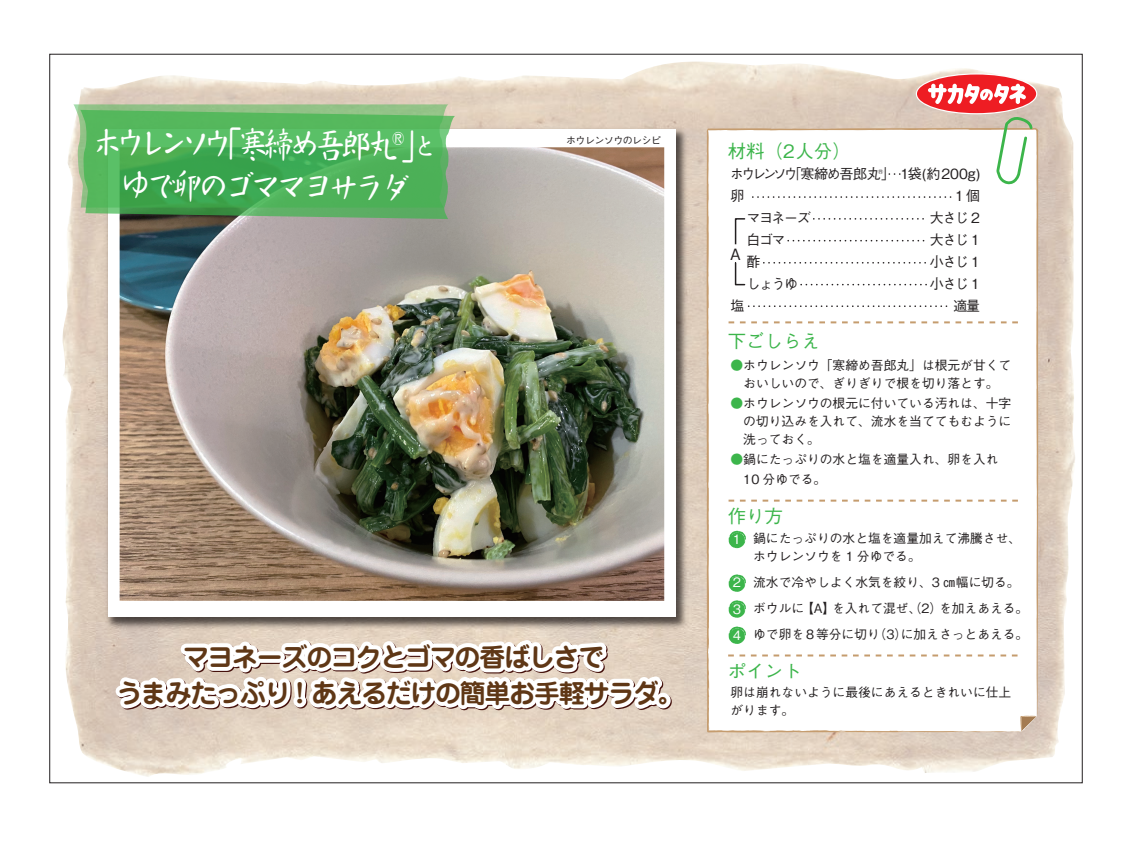
<style>
.page{position:relative;width:1146px;height:842px;background:#fff}
.page>*{position:absolute;margin:0;border:0;box-sizing:border-box;transform-origin:0 0}
.t1{font:36px/41.8px "Nachin Std";color:#fff;text-align:center;scale:.85 1}
.t2{font:700 26px/36px "Jun 501 Pro";letter-spacing:-.05em;color:#45110c;text-align:center}
.t3{font:500 18.4px "Gothic BBB Pro";color:#3cb54b}
.t4{font:500 15.6px "Gothic BBB Pro";color:#231f20}
.t5{font:500 14px/22px "Gothic BBB Pro";letter-spacing:-.1em;color:#231f20;scale:.93 1}
.t6{font:500 14px/22px "Gothic BBB Pro";letter-spacing:-.1em;color:#231f20;text-align:right}
.t7{font:500 13px/26px "Gothic BBB Pro";color:#fff;text-align:justify}
.t8{font:500 12.8px/18px "Gothic BBB Pro";color:#231f20}
.t9{font:500 10px "Gothic BBB Pro";letter-spacing:-.05em;color:#231f20}
.s1{font-size:28px}
.s2{font-size:10px}
.s3{color:#3cb54b}
</style>
<div class="page">
<img style="left:62px;top:73px;width:1003px;height:700px">
<img style="left:103px;top:125px;width:588px;height:508px">
<div style="left:108px;top:129px;width:567px;height:488px;background:#fff"></div>
<svg style="left:705px;top:128px;width:335px;height:606px"></svg>
<svg style="left:1019px;top:716px;width:18px;height:16px"></svg>
<img style="left:120px;top:147px;width:544px;height:289px">
<svg style="left:80px;top:110px;width:375px;height:109px;background:#6f9e6e"></svg>
<svg style="left:73px;top:104px;width:375px;height:104px;background:#56b460"></svg>
<svg style="left:728px;top:321px;width:293px;height:2px"></svg>
<svg style="left:728px;top:500px;width:293px;height:2px"></svg>
<svg style="left:728px;top:654px;width:293px;height:2px"></svg>
<img style="left:111px;top:436px;width:564px;height:348px">
<div style="left:734px;top:218px;width:11px;height:67px;border:2px solid #231f20"></div>
<svg style="left:719px;top:225px;width:31px;height:45px"></svg>
<svg style="left:813px;top:218px;width:115px;height:2px"></svg>
<svg style="left:752px;top:73px;width:285px;height:131px"></svg>
<svg style="left:788px;top:240px;width:140px;height:1px"></svg>
<svg style="left:763px;top:262px;width:165px;height:2px"></svg>
<svg style="left:748px;top:305px;width:201px;height:2px"></svg>
<svg style="left:801px;top:284px;width:127px;height:1px"></svg>
<svg style="left:728px;top:530px;width:18px;height:18px"></svg>
<svg style="left:728px;top:574px;width:18px;height:18px"></svg>
<svg style="left:728px;top:600px;width:18px;height:18px"></svg>
<svg style="left:728px;top:626px;width:18px;height:18px"></svg>
<h1 class="t1" style="left:92px;top:119px;width:408px;rotate:1deg">ホウレンソウ「寒締め吾郎丸<span class="s1">®</span>」<span class="s1">と</span>ゆで卵のゴママヨサラダ</h1>
<p class="t9" style="left:566px;top:132px;width:96px">ホウレンソウのレシピ</p>
<h2 class="t2" style="left:117px;top:638px;width:568px">マヨネーズのコクとゴマの香ばしさで<br>うまみたっぷり！あえるだけの簡単お手軽サラダ。</h2>
<h3 class="t3" style="left:727px;top:137px;width:125px">材料（2人分）</h3>
<p class="t5" style="left:730px;top:161px;width:270px">ホウレンソウ「寒締め吾郎丸<span class="s2">®</span>」 1袋(約200g)卵<br>　 マヨネーズ<br>　 白ゴマ<br>　 酢<br>　 しょうゆ<br>塩</p>
<p class="t6" style="left:929px;top:183px;width:52px">1個<br>大さじ2大さじ 1小さじ 1小さじ 1適量</p>
<p class="t4" style="left:730px;top:241px;width:12px">A</p>
<h3 class="t3" style="left:727px;top:326px;width:94px">下ごしらえ</h3>
<p class="t8" style="left:730px;top:354px;width:282px;text-align:center"><span class="s3">●</span>ホウレンソウ「寒締め吾郎丸」は根元が甘くておいしいので、ぎりぎりで根を切り落とす。</p>
<p class="t8" style="left:743px;top:392px;width:269px;text-align:justify;text-indent:-13px"><span class="s3">●</span>ホウレンソウの根元に付いている汚れは、十字の切り込みを入れて、流水を当ててもむように洗っておく。</p>
<p class="t8" style="left:730px;top:447px;width:269px;line-height:20px"><span class="s3">●</span>鍋にたっぷりの水と塩を適量入れ、卵を入れ　10 分ゆでる。</p>
<h3 class="t3" style="left:727px;top:502px;width:57px">作り方</h3>
<p class="t7" style="left:730px;top:524px;width:14px">１</p>
<p class="t7" style="left:730px;top:568px;width:15px">２<br>３<br>４</p>
<p class="t8" style="left:753px;top:528px;width:269px">鍋にたっぷりの水と塩を適量加えて沸騰させ、ホウレンソウを 1 分ゆでる。</p>
<p class="t8" style="left:753px;top:568px;width:276px;line-height:26px">流水で冷やしよく水気を絞り、3 ㎝幅に切る。ボウルに【A】を入れて混ぜ、（2）を加えあえる。ゆで卵を8等分に切り（3）に加えさっとあえる。</p>
<h3 class="t3" style="left:727px;top:657px;width:75px">ポイント</h3>
<p class="t8" style="left:730px;top:682px;width:282px">卵は崩れないように最後にあえるときれいに仕上がります。</p>
</div>
